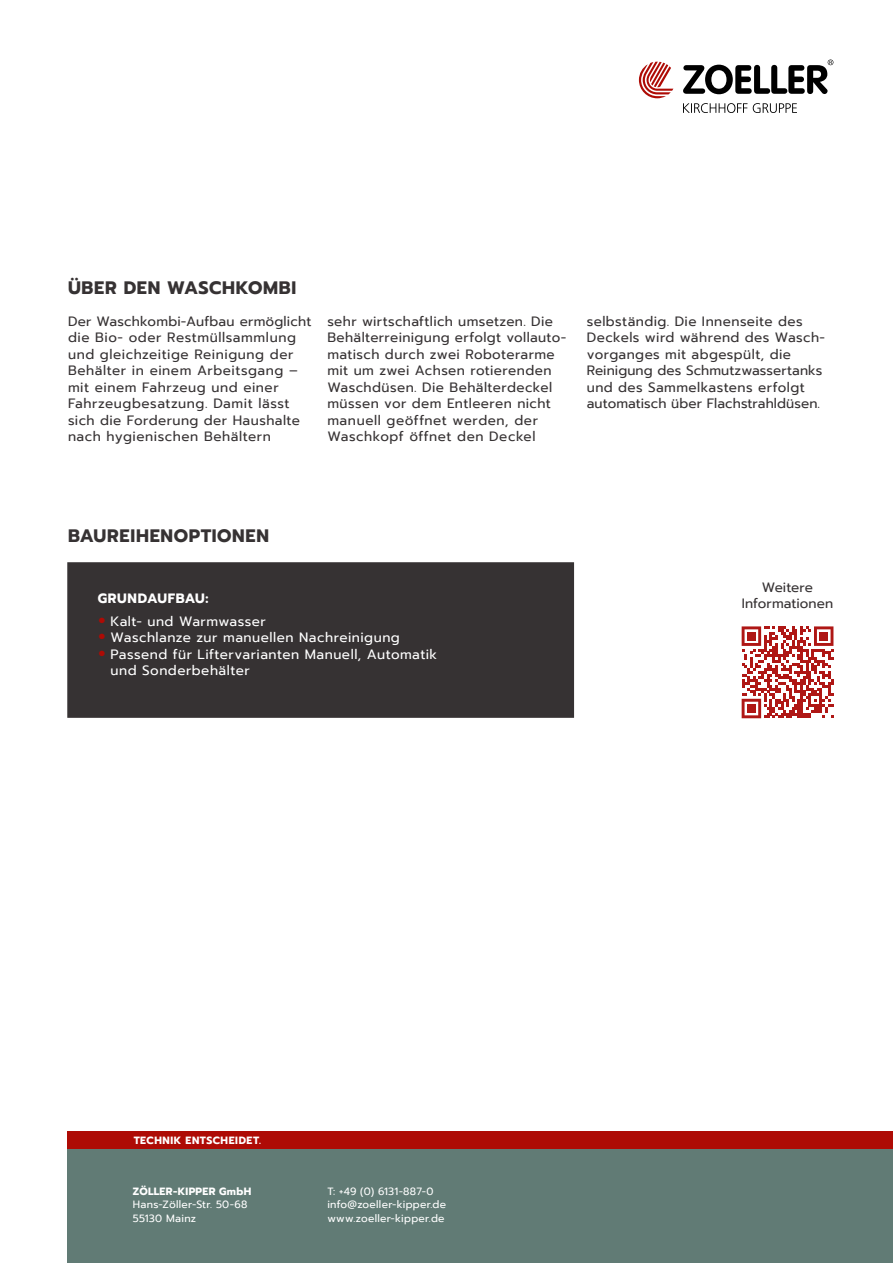
<style>
.page{position:relative;width:893px;height:1263px;background:#fff}
.page>*{position:absolute;margin:0;border:0;box-sizing:border-box;transform-origin:0 0}
.t1{font:700 18px "Prompt";letter-spacing:.035em;color:#363233}
.t2{font:13.5px/16.5px "Prompt";letter-spacing:.03em;color:#363233}
.t3{font:13.5px/16.5px "Prompt";letter-spacing:.035em;color:#fff}
.t4{font:13.5px/16.5px "Prompt";color:#363233;text-align:center}
.t5{font:700 13.5px "Prompt";letter-spacing:.035em;color:#fff}
.t6{font:10.5px/13.5px "Prompt";letter-spacing:.025em;color:#fff}
.t7{font:700 10.5px "Prompt";letter-spacing:.06em;color:#fff}
.t8{font:700 10.5px "Prompt";letter-spacing:.04em;color:#fff}
.s1{font-size:31.5px;color:#ae0b05}
</style>
<div class="page">
<svg style="left:742px;top:626px;width:91px;height:92px"></svg>
<div style="left:747px;top:632px;width:8px;height:8px;background:#af1715"></div>
<div style="left:819px;top:632px;width:9px;height:8px;background:#af1715"></div>
<div style="left:747px;top:704px;width:8px;height:9px;background:#af1715"></div>
<svg style="left:639px;top:62px;width:34px;height:36px"></svg>
<svg style="left:683px;top:103px;width:114px;height:10px"></svg>
<svg style="left:683px;top:60px;width:150px;height:34px"></svg>
<div style="left:67px;top:1148px;width:826px;height:115px;background:#617b75"></div>
<div style="left:67px;top:1131px;width:826px;height:17px;background:#ae0b05"></div>
<div style="left:67px;top:562px;width:507px;height:156px;background:#363233;border:2px solid #363233"></div>
<h1 class="t1" style="left:68px;top:274px;width:230px">ÜBER DEN WASCHKOMBI</h1>
<p class="t2" style="left:68px;top:313px;width:245px">Der Waschkombi-Aufbau ermöglicht die Bio- oder Restmüllsammlung und gleichzeitige Reinigung der<br>Behälter in einem Arbeitsgang – mit einem Fahrzeug und einer<br>Fahrzeugbesatzung. Damit lässt sich die Forderung der Haushalte nach hygienischen Behältern</p>
<p class="t2" style="left:327px;top:313px;width:240px">sehr wirtschaftlich umsetzen. Die<br>Behälterreinigung erfolgt vollauto&shy;matisch durch zwei Roboterarme mit um zwei Achsen rotierenden<br>Waschdüsen. Die Behälterdeckel müssen vor dem Entleeren nicht manuell geöffnet werden, der<br>Waschkopf öffnet den Deckel</p>
<p class="t2" style="left:587px;top:313px;width:240px">selbständig. Die Innenseite des Deckels wird während des Wasch&shy;vorganges mit abgespült, die Reinigung des Schmutzwassertanks und des Sammelkastens erfolgt automatisch über Flachstrahldüsen.</p>
<h1 class="t1" style="left:68px;top:522px;width:202px">BAUREIHENOPTIONEN</h1>
<p class="t5" style="left:98px;top:588px;width:112px">GRUNDAUFBAU:</p>
<p class="t3" style="left:98px;top:613px;width:170px"><span class="s1">•</span> Kalt- und Warmwasser</p>
<p class="t3" style="left:98px;top:629px;width:304px"><span class="s1">•</span> Waschlanze zur manuellen Nachreinigung</p>
<p class="t3" style="left:111px;top:646px;width:328px;text-indent:-13px"><span class="s1">•</span> Passend für Liftervarianten Manuell, Automatik und Sonderbehälter</p>
<p class="t4" style="left:742px;top:579px;width:93px">Weitere<br>Informationen</p>
<p class="t7" style="left:134px;top:1132px;width:129px">TECHNIK ENTSCHEIDET.</p>
<p class="t8" style="left:133px;top:1183px;width:120px">ZÖLLER-KIPPER GmbH</p>
<p class="t6" style="left:133px;top:1198px;width:116px">Hans-Zöller-Str. 50-68<br>55130 Mainz</p>
<p class="t6" style="left:327px;top:1184px;width:120px">T: +49 (0) 6131-887-0 info@zoeller-kipper.de www.zoeller-kipper.de</p>
</div>
